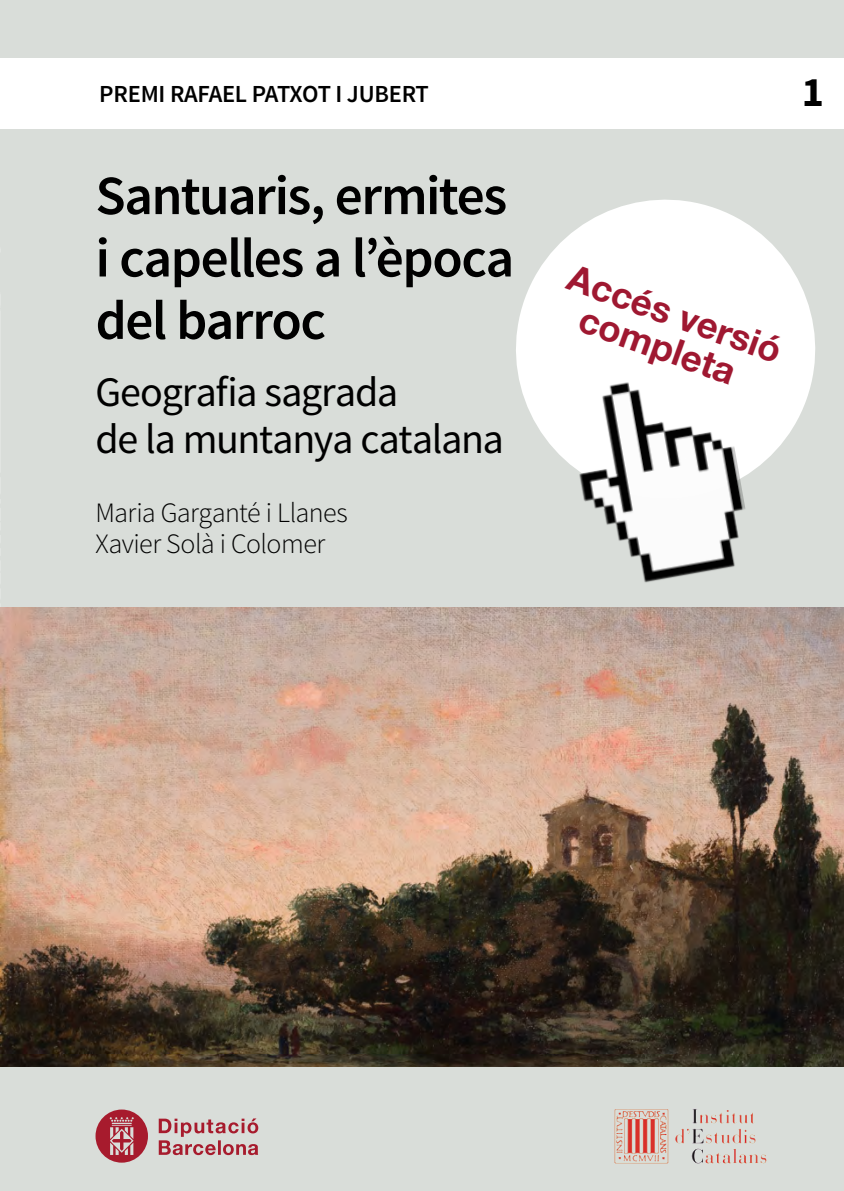
<style>
.page{position:relative;width:844px;height:1191px;background:#fff}
.page>*{position:absolute;margin:0;border:0;box-sizing:border-box;transform-origin:0 0}
.t1{font:600 55.48px/62.3px "Source Sans Pro";letter-spacing:-.03em;color:#000}
.t2{font:42px/47.2px "Source Sans Pro";letter-spacing:-.03em;color:#000}
.t3{font:700 42px "Source Sans Pro";color:#000}
.t4{font:700 36.57px/35.7px "Helvetica Neue LT Std";color:#9f1831;text-align:center}
.t5{font:300 28px/31.5px "Source Sans Pro";letter-spacing:-.02em;color:#000}
.t6{font:600 24.5px "Source Sans Pro";letter-spacing:-.01em;color:#000}
</style>
<div class="page">
<div style="left:0;top:0;width:843px;height:1191px;background:#d9ddd9"></div>
<img style="left:0;top:0;width:1px;height:1075px">
<svg style="left:159px;top:1118px;width:99px;height:37px"></svg>
<svg style="left:95px;top:1109px;width:53px;height:53px"></svg>
<img style="left:614px;top:1109px;width:153px;height:55px">
<div style="left:0;top:58px;width:843px;height:70px;background:#fff"></div>
<img style="left:1px;top:607px;width:842px;height:459px">
<svg style="left:516px;top:200px;width:299px;height:269px;fill:#fff"></svg>
<img style="left:562px;top:362px;width:193px;height:221px">
<p class="t6" style="left:99px;top:79px;width:331px">PREMI RAFAEL PATXOT I JUBERT</p>
<p class="t3" style="left:801px;top:65px;width:24px">1</p>
<p class="t1" style="left:95px;top:166px;width:420px">Santuaris, ermites i capelles a l’època del barroc</p>
<p class="t2" style="left:95px;top:369px;width:410px">Geografia sagrada<br>de la muntanya catalana</p>
<p class="t5" style="left:95px;top:497px;width:254px">Maria Garganté i Llanes<br>Xavier Solà i Colomer</p>
<p class="t4" style="left:576px;top:258px;width:225px;rotate:20deg">Accés versió completa</p>
</div>
